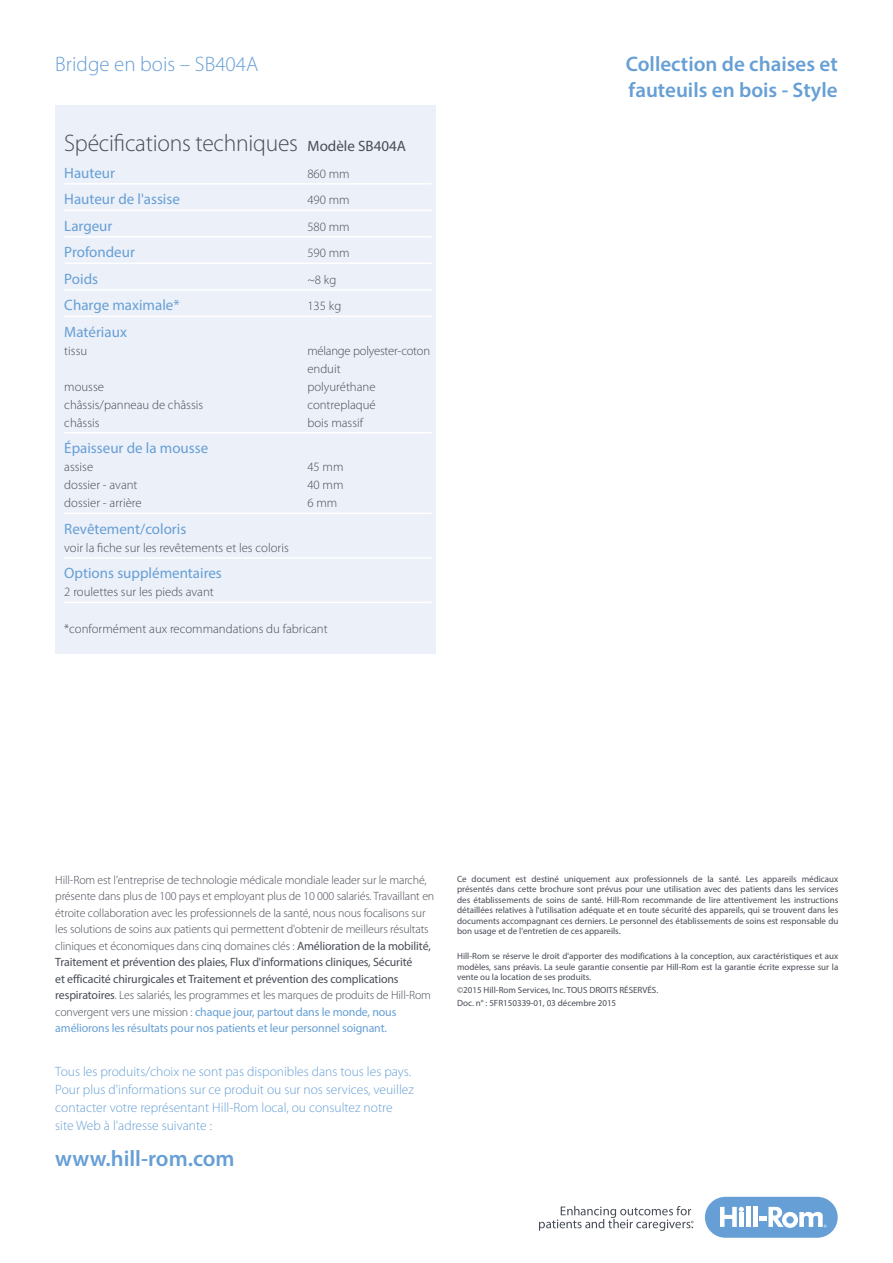
<style>
.page{position:relative;width:893px;height:1263px;background:#fff}
.page>*{position:absolute;margin:0;border:0;box-sizing:border-box;transform-origin:0 0}
.t1{font:300 24px "Myriad Pro";letter-spacing:-.01em;color:#474c55}
.t2{font:600 22.5px "Myriad Pro";color:#669fd5}
.t3{font:600 21px/25.5px "Myriad Pro";color:#669fd5}
.t4{font:300 21px "Myriad Pro";color:#669fd5}
.t5{font:15px "Myriad Pro";color:#669fd5}
.t6{font:300 13.5px/18px "Myriad Pro";color:#669fd5}
.t7{font:300 12.75px/18px "Myriad Pro";color:#474c55}
.t8{font:300 12px/16.5px "Myriad Pro";letter-spacing:-.01em;color:#474c55}
.t9{font:9px/10.5px "Myriad Pro";color:#474c55;text-align:justify}
.s1{font-weight:400;font-size:15px}
.s2{font-weight:400}
.s3{font-weight:400;color:#669fd5}
</style>
<div class="page">
<div style="left:705px;top:1197px;width:133px;height:41px;background:#669fd5;border-radius:20px"></div>
<hr style="left:746px;top:1207px;width:4px;height:20px;background:#fff">
<hr style="left:753px;top:1207px;width:4px;height:20px;background:#fff">
<svg style="left:720px;top:1207px;width:24px;height:20px"></svg>
<svg style="left:759px;top:1207px;width:68px;height:21px"></svg>
<svg style="left:539px;top:1206px;width:154px;height:25px"></svg>
<div style="left:55px;top:105px;width:381px;height:548px;background:#ecf0f9"></div>
<hr style="left:64px;top:183px;width:368px;height:2px;background:#fff">
<hr style="left:64px;top:210px;width:368px;height:1px;background:#fff">
<hr style="left:64px;top:236px;width:368px;height:2px;background:#fff">
<hr style="left:64px;top:263px;width:368px;height:1px;background:#fff">
<hr style="left:64px;top:289px;width:368px;height:2px;background:#fff">
<hr style="left:64px;top:316px;width:368px;height:1px;background:#fff">
<hr style="left:64px;top:432px;width:368px;height:2px;background:#fff">
<hr style="left:64px;top:513px;width:368px;height:1px;background:#fff">
<hr style="left:64px;top:557px;width:368px;height:2px;background:#fff">
<hr style="left:64px;top:602px;width:368px;height:1px;background:#fff">
<h3 class="t4" style="left:55px;top:52px;width:205px">Bridge en bois – SB404A</h3>
<h1 class="t1" style="left:64px;top:130px;width:343px">Spécifications techniques <span class="s1">Modèle SB404A</span></h1>
<h3 class="t5" style="left:64px;top:163px;width:52px">Hauteur</h3>
<h3 class="t7" style="left:307px;top:165px;width:44px">860 mm</h3>
<h3 class="t5" style="left:64px;top:190px;width:117px">Hauteur de l'assise</h3>
<h3 class="t7" style="left:307px;top:191px;width:44px">490 mm</h3>
<h3 class="t5" style="left:64px;top:216px;width:50px">Largeur</h3>
<h3 class="t7" style="left:307px;top:218px;width:44px">580 mm</h3>
<h3 class="t5" style="left:64px;top:243px;width:72px">Profondeur</h3>
<h3 class="t7" style="left:307px;top:244px;width:44px">590 mm</h3>
<h3 class="t5" style="left:64px;top:269px;width:35px">Poids</h3>
<h3 class="t7" style="left:307px;top:271px;width:31px">~8 kg</h3>
<h3 class="t5" style="left:64px;top:296px;width:117px">Charge maximale*</h3>
<h3 class="t7" style="left:307px;top:297px;width:35px">135 kg</h3>
<h3 class="t5" style="left:64px;top:322px;width:64px">Matériaux</h3>
<h3 class="t7" style="left:64px;top:342px;width:24px">tissu</h3>
<h3 class="t7" style="left:307px;top:342px;width:124px">mélange polyester-coton enduit</h3>
<h3 class="t7" style="left:64px;top:378px;width:41px">mousse</h3>
<h3 class="t7" style="left:307px;top:378px;width:70px">polyuréthane</h3>
<h3 class="t7" style="left:64px;top:396px;width:140px">châssis/panneau de châssis</h3>
<h3 class="t7" style="left:307px;top:396px;width:70px">contreplaqué</h3>
<h3 class="t7" style="left:64px;top:414px;width:37px">châssis</h3>
<h3 class="t7" style="left:307px;top:414px;width:57px">bois massif</h3>
<h3 class="t5" style="left:64px;top:439px;width:145px">Épaisseur de la mousse</h3>
<h3 class="t7" style="left:64px;top:458px;width:30px">assise</h3>
<h3 class="t7" style="left:307px;top:458px;width:38px">45 mm</h3>
<h3 class="t7" style="left:64px;top:476px;width:75px">dossier - avant</h3>
<h3 class="t7" style="left:307px;top:476px;width:38px">40 mm</h3>
<h3 class="t7" style="left:64px;top:494px;width:79px">dossier - arrière</h3>
<h3 class="t7" style="left:307px;top:494px;width:31px">6mm</h3>
<h3 class="t5" style="left:64px;top:519px;width:124px">Revêtement/coloris</h3>
<h3 class="t7" style="left:64px;top:539px;width:226px">voir la fiche sur les revêtements et les coloris</h3>
<h3 class="t5" style="left:64px;top:564px;width:159px">Options supplémentaires</h3>
<h3 class="t7" style="left:64px;top:583px;width:151px">2 roulettes sur les pieds avant</h3>
<h3 class="t7" style="left:64px;top:620px;width:265px">*conformément aux recommandations du fabricant</h3>
<h3 class="t3" style="left:626px;top:51px;width:213px">Collection de chaises et fauteuils en bois - Style</h3>
<p class="t8" style="left:55px;top:872px;width:381px">Hill-Rom est l'entreprise de technologie médicale mondiale leader sur le marché, présente dans plus de 100 pays et employant plus de 10 000 salariés. Travaillant en étroite collaboration avec les professionnels de la santé, nous nous focalisons sur les solutions de soins aux patients qui permettent d'obtenir de meilleurs résultats cliniques et économiques dans cinq domaines clés : <span class="s2">Amélioration de la mobilité, Traitement et prévention des plaies, Flux d'informations cliniques, Sécurité<br>et efficacité chirurgicales et Traitement et prévention des complications respiratoires</span>. Les salariés, les programmes et les marques de produits de Hill‑Rom convergent vers une mission : <span class="s3">chaque jour, partout dans le monde, nous améliorons les résultats pour nos patients et leur personnel soignant.</span></p>
<p class="t9" style="left:457px;top:873px;width:383px">Ce document est destiné uniquement aux professionnels de la santé. Les appareils médicaux présentés dans cette brochure sont prévus pour une utilisation avec des patients dans les services des établissements de soins de santé. Hill-Rom recommande de lire attentivement les instructions détaillées relatives à l'utilisation adéquate et en toute sécurité des appareils, qui se trouvent dans les documents accompagnant ces derniers. Le personnel des établissements de soins est responsable du bon usage et de l'entretien de ces appareils.</p>
<p class="t9" style="left:457px;top:951px;width:383px">Hill-Rom se réserve le droit d'apporter des modifications à la conception, aux caractéristiques et aux modèles, sans préavis. La seule garantie consentie par Hill-Rom est la garantie écrite expresse sur la vente ou la location de ses produits.</p>
<p class="t9" style="left:457px;top:983px;width:203px;line-height:12.6px">©2015 Hill-Rom Services, Inc. TOUS DROITS RÉSERVÉS.<br>Doc. n° : 5FR150339-01, 03 décembre 2015</p>
<h3 class="t6" style="left:55px;top:1062px;width:360px">Tous les produits/choix ne sont pas disponibles dans tous les pays.<br>Pour plus d'informations sur ce produit ou sur nos services, veuillez contacter votre représentant Hill-Rom local, ou consultez notre site Web à l'adresse suivante :</h3>
<h2 class="t2" style="left:55px;top:1144px;width:181px">www.hill‑rom.com</h2>
</div>
